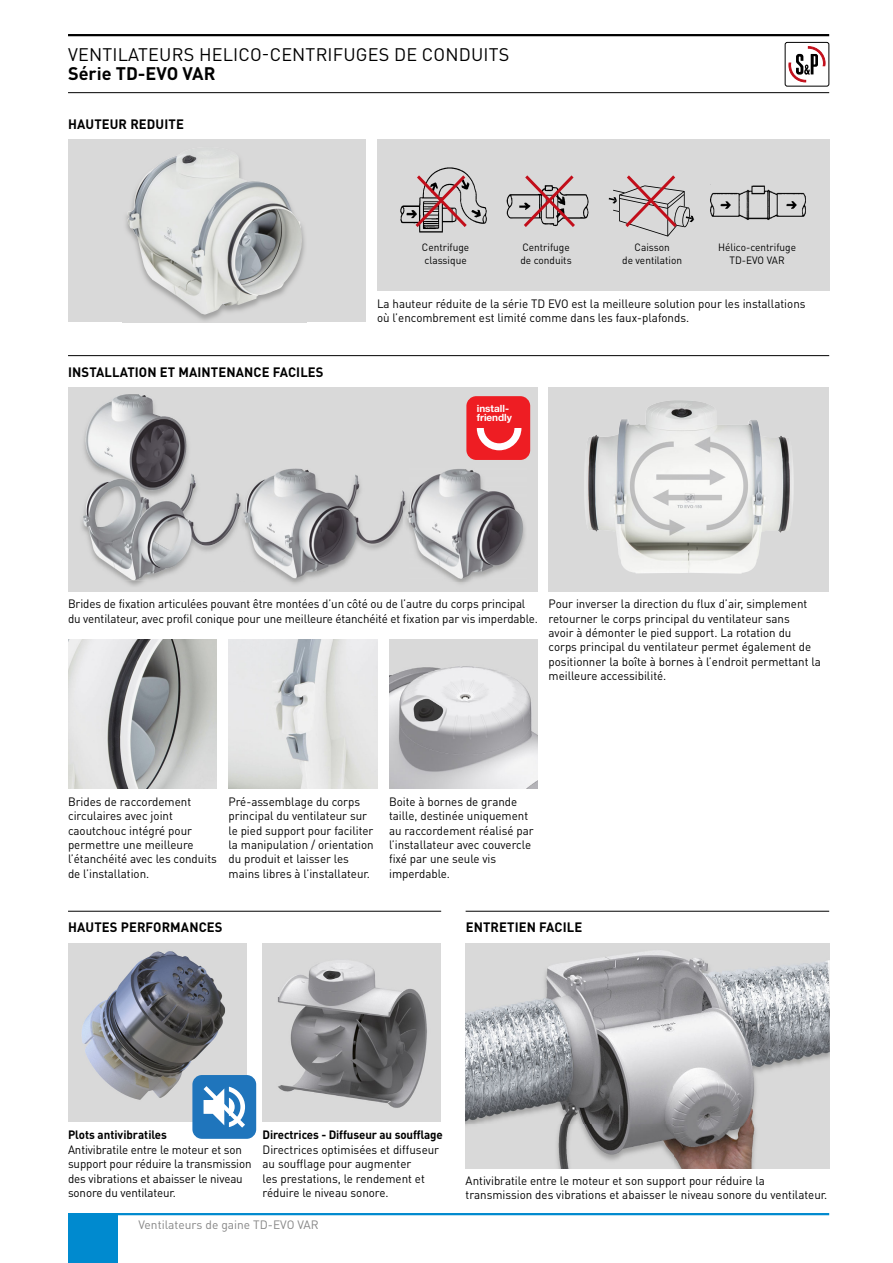
<style>
.page{position:relative;width:893px;height:1263px;background:#fff}
.page>*{position:absolute;margin:0;border:0;box-sizing:border-box;transform-origin:0 0}
.t1{font:18px "DIN Pro";letter-spacing:.01em;color:#000}
.t2{font:700 18px "DIN Pro";color:#000}
.t3{font:700 13.5px "DIN Pro";letter-spacing:.01em;color:#000;scale:.96 1}
.t4{font:12px/14.4px "DIN Pro";color:#000;scale:.96 1}
.t5{font:700 12px "DIN Pro";letter-spacing:-.01em;color:#000;scale:.96 1}
.t6{font:12px "DIN Pro";color:#868686}
.t7{font:10.5px/12.6px "DIN Pro";color:#000;scale:.96 1}
.t8{font:700 10.05px/9px "Helvetica Neue";color:#fff}
</style>
<div class="page">
<hr style="left:68px;top:34px;width:761px;height:2px;background:#000">
<hr style="left:68px;top:92px;width:761px;height:1px;background:#000">
<svg style="left:788px;top:46px;width:38px;height:37px"></svg>
<div style="left:785px;top:42px;width:44px;height:44px;border:1px solid #000;border-radius:2px"></div>
<div style="left:68px;top:139px;width:298px;height:183px;background:#d9d9d9"></div>
<img style="left:126px;top:216px;width:179px;height:105px">
<img style="left:127px;top:154px;width:175px;height:161px">
<div style="left:377px;top:139px;width:452px;height:152px;background:#d9d9d9"></div>
<img style="left:710px;top:185px;width:96px;height:35px">
<img style="left:400px;top:167px;width:87px;height:66px">
<svg style="left:412px;top:172px;width:58px;height:58px"></svg>
<img style="left:506px;top:194px;width:83px;height:25px">
<svg style="left:521px;top:175px;width:57px;height:52px"></svg>
<svg style="left:608px;top:175px;width:86px;height:62px"></svg>
<div style="left:68px;top:387px;width:470px;height:204px;background:#d9d9d9"></div>
<img style="left:81px;top:394px;width:158px;height:186px">
<img style="left:245px;top:468px;width:280px;height:116px">
<img style="left:239px;top:498px;width:6px;height:29px">
<img style="left:404px;top:468px;width:4px;height:113px">
<div style="left:549px;top:387px;width:280px;height:204px;background:#d9d9d9"></div>
<img style="left:584px;top:400px;width:210px;height:174px">
<hr style="left:68px;top:355px;width:761px;height:1px;background:#000">
<img style="left:68px;top:639px;width:149px;height:149px">
<img style="left:389px;top:639px;width:149px;height:149px">
<img style="left:229px;top:639px;width:148px;height:149px">
<div style="left:466px;top:396px;width:64px;height:64px;background:#ee1d23;border-radius:10px"></div>
<svg style="left:477px;top:428px;width:44px;height:22px"></svg>
<img style="left:466px;top:944px;width:363px;height:224px">
<hr style="left:466px;top:911px;width:363px;height:1px;background:#000">
<hr style="left:68px;top:911px;width:373px;height:1px;background:#000">
<div style="left:263px;top:944px;width:178px;height:178px;background:#d9d9d9"></div>
<img style="left:278px;top:960px;width:149px;height:148px">
<div style="left:68px;top:944px;width:179px;height:178px;background:#d9d9d9"></div>
<img style="left:81px;top:951px;width:144px;height:149px">
<div style="left:192px;top:1075px;width:64px;height:64px;background:#1f75bc;border-radius:9px"></div>
<svg style="left:204px;top:1086px;width:41px;height:42px"></svg>
<hr style="left:68px;top:1213px;width:761px;height:2px;background:#008acf">
<div style="left:68px;top:1214px;width:49px;height:49px;background:#008acf"></div>
<h1 class="t1" style="left:68px;top:48px;width:443px">VENTILATEURS HELICO-CENTRIFUGES DE CONDUITS</h1>
<h1 class="t2" style="left:68px;top:67px;width:149px">Série TD-EVO VAR</h1>
<p class="t3" style="left:68px;top:120px;width:122px">HAUTEUR REDUITE</p>
<p class="t7" style="left:422px;top:242px;width:51px">Centrifuge classique</p>
<p class="t7" style="left:520px;top:242px;width:55px">Centrifuge de conduits</p>
<p class="t7" style="left:622px;top:242px;width:64px;text-align:center">Caisson<br>de ventilation</p>
<p class="t7" style="left:718px;top:242px;width:83px;text-align:center">Hélico-centrifuge<br>TD-EVO VAR</p>
<p class="t3" style="left:68px;top:367px;width:268px">INSTALLATION ET MAINTENANCE FACILES</p>
<p class="t4" style="left:377px;top:298px;width:448px">La hauteur réduite de la série TD EVO est la meilleure solution pour les installations où l’encombrement est limité comme dans les faux-plafonds.</p>
<p class="t8" style="left:477px;top:404px;width:37px">install&shy;friendly</p>
<p class="t4" style="left:68px;top:598px;width:491px">Brides de fixation articulées pouvant être montées d’un côté ou de l’autre du corps principal du ventilateur, avec profil conique pour une meilleure étanchéité et fixation par vis imperdable.</p>
<p class="t4" style="left:549px;top:598px;width:285px">Pour inverser la direction du flux d’air, simplement retourner le corps principal du ventilateur sans<br>avoir à démonter le pied support. La rotation du corps principal du ventilateur permet également de positionner la boîte à bornes à l’endroit permettant la meilleure accessibilité.</p>
<p class="t4" style="left:68px;top:796px;width:157px">Brides de raccordement circulaires avec joint caoutchouc intégré pour permettre une meilleure l’étanchéité avec les conduits de l’installation.</p>
<p class="t4" style="left:229px;top:796px;width:153px">Pré-assemblage du corps principal du ventilateur sur le pied support pour faciliter la manipulation / orientation du produit et laisser les mains libres à l’installateur.</p>
<p class="t4" style="left:389px;top:796px;width:152px">Boite à bornes de grande taille, destinée uniquement au raccordement réalisé par l’installateur avec couvercle fixé par une seule vis imperdable.</p>
<p class="t3" style="left:68px;top:923px;width:162px">HAUTES PERFORMANCES</p>
<p class="t3" style="left:466px;top:923px;width:123px">ENTRETIEN FACILE</p>
<p class="t5" style="left:263px;top:1131px;width:189px">Directrices - Diffuseur au soufflage</p>
<p class="t4" style="left:263px;top:1144px;width:185px">Directrices optimisées et diffuseur au soufflage pour augmenter<br>les prestations, le rendement et réduire le niveau sonore.</p>
<p class="t6" style="left:139px;top:1220px;width:182px">Ventilateurs de gaine TD-EVO VAR</p>
<p class="t5" style="left:68px;top:1131px;width:105px">Plots antivibratiles</p>
<p class="t4" style="left:68px;top:1144px;width:193px">Antivibratile entre le moteur et son support pour réduire la transmission des vibrations et abaisser le niveau sonore du ventilateur.</p>
<p class="t4" style="left:466px;top:1175px;width:378px">Antivibratile entre le moteur et son support pour réduire la transmission des vibrations et abaisser le niveau sonore du ventilateur.</p>
</div>
